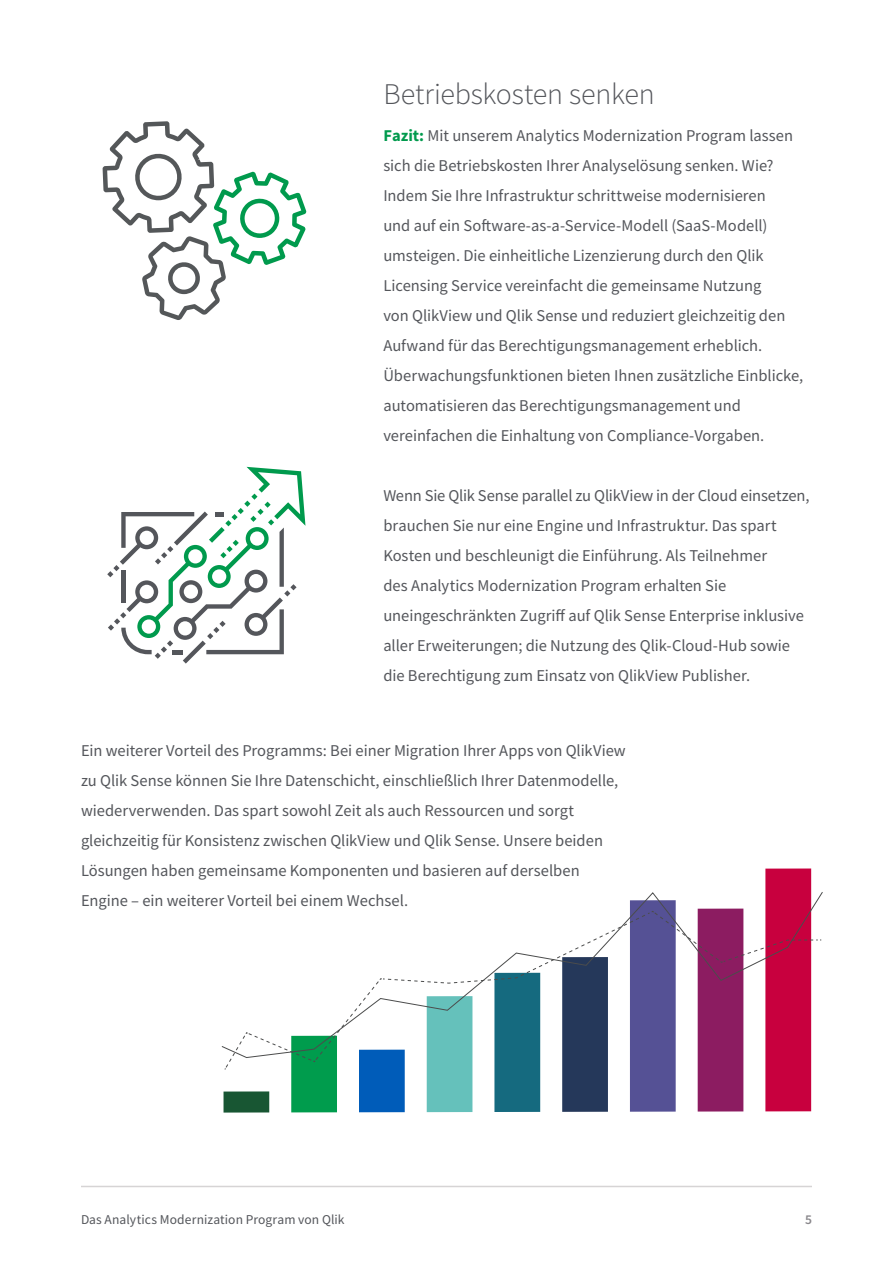
<style>
.page{position:relative;width:893px;height:1263px;background:#fff}
.page>*{position:absolute;margin:0;border:0;box-sizing:border-box;transform-origin:0 0}
.t1{font:300 30px "Source Sans Pro";letter-spacing:-.005em;color:#54565b}
.t2{font:16.5px/30px "Source Sans Pro";color:#54565b}
.t3{font:13.5px "Source Sans Pro";letter-spacing:.01em;color:#54565b}
.t4{font:600 13.5px "Source Sans Pro";color:#89878b}
.s1{font-weight:700;color:#009a4d}
</style>
<div class="page">
<hr style="left:81px;top:1186px;width:731px;height:1px;background:#d6d4d5">
<div style="left:765px;top:868px;width:46px;height:243px;background:#c8003e"></div>
<div style="left:698px;top:908px;width:45px;height:203px;background:#8c1c61"></div>
<div style="left:630px;top:900px;width:46px;height:212px;background:#555195"></div>
<div style="left:562px;top:957px;width:46px;height:155px;background:#25385a"></div>
<div style="left:494px;top:973px;width:46px;height:139px;background:#156a7f"></div>
<div style="left:427px;top:996px;width:45px;height:116px;background:#65c1bb"></div>
<div style="left:359px;top:1050px;width:46px;height:62px;background:#005cb9"></div>
<div style="left:291px;top:1036px;width:46px;height:76px;background:#009c4d"></div>
<div style="left:224px;top:1091px;width:45px;height:21px;background:#185633"></div>
<svg style="left:224px;top:911px;width:594px;height:159px"></svg>
<svg style="left:103px;top:121px;width:203px;height:199px"></svg>
<svg style="left:107px;top:467px;width:198px;height:197px"></svg>
<h1 class="t1" style="left:383px;top:75px;width:273px">Betriebskosten senken</h1>
<p class="t2" style="left:383px;top:120px;width:421px"><span class="s1">Fazit:</span> Mit unserem Analytics Modernization Program lassen sich die Betriebskosten Ihrer Analyselösung senken. Wie?<br>Indem Sie Ihre Infrastruktur schrittweise modernisieren<br>und auf ein Software-as-a-Service-Modell (SaaS-Modell) umsteigen. Die einheitliche Lizenzierung durch den Qlik Licensing Service vereinfacht die gemeinsame Nutzung<br>von QlikView und Qlik Sense und reduziert gleichzeitig den Aufwand für das Berechtigungsmanagement erheblich.<br>Überwachungsfunktionen bieten Ihnen zusätzliche Einblicke, automatisieren das Berechtigungsmanagement und vereinfachen die Einhaltung von Compliance-Vorgaben.</p>
<p class="t2" style="left:383px;top:480px;width:428px">Wenn Sie Qlik Sense parallel zu QlikView in der Cloud einsetzen, brauchen Sie nur eine Engine und Infrastruktur. Das spart Kosten und beschleunigt die Einführung. Als Teilnehmer<br>des Analytics Modernization Program erhalten Sie uneingeschränkten Zugriff auf Qlik Sense Enterprise inklusive aller Erweiterungen; die Nutzung des Qlik-Cloud-Hub sowie die Berechtigung zum Einsatz von QlikView Publisher.</p>
<p class="t2" style="left:81px;top:735px;width:546px">Ein weiterer Vorteil des Programms: Bei einer Migration Ihrer Apps von QlikView zu Qlik Sense können Sie Ihre Datenschicht, einschließlich Ihrer Datenmodelle, wiederverwenden. Das spart sowohl Zeit als auch Ressourcen und sorgt gleichzeitig für Konsistenz zwischen QlikView und Qlik Sense. Unsere beiden Lösungen haben gemeinsame Komponenten und basieren auf derselben Engine – ein weiterer Vorteil bei einem Wechsel.</p>
<p class="t3" style="left:81px;top:1211px;width:265px">Das Analytics Modernization Program von Qlik</p>
<p class="t4" style="left:805px;top:1210px;width:8px">5</p>
</div>
